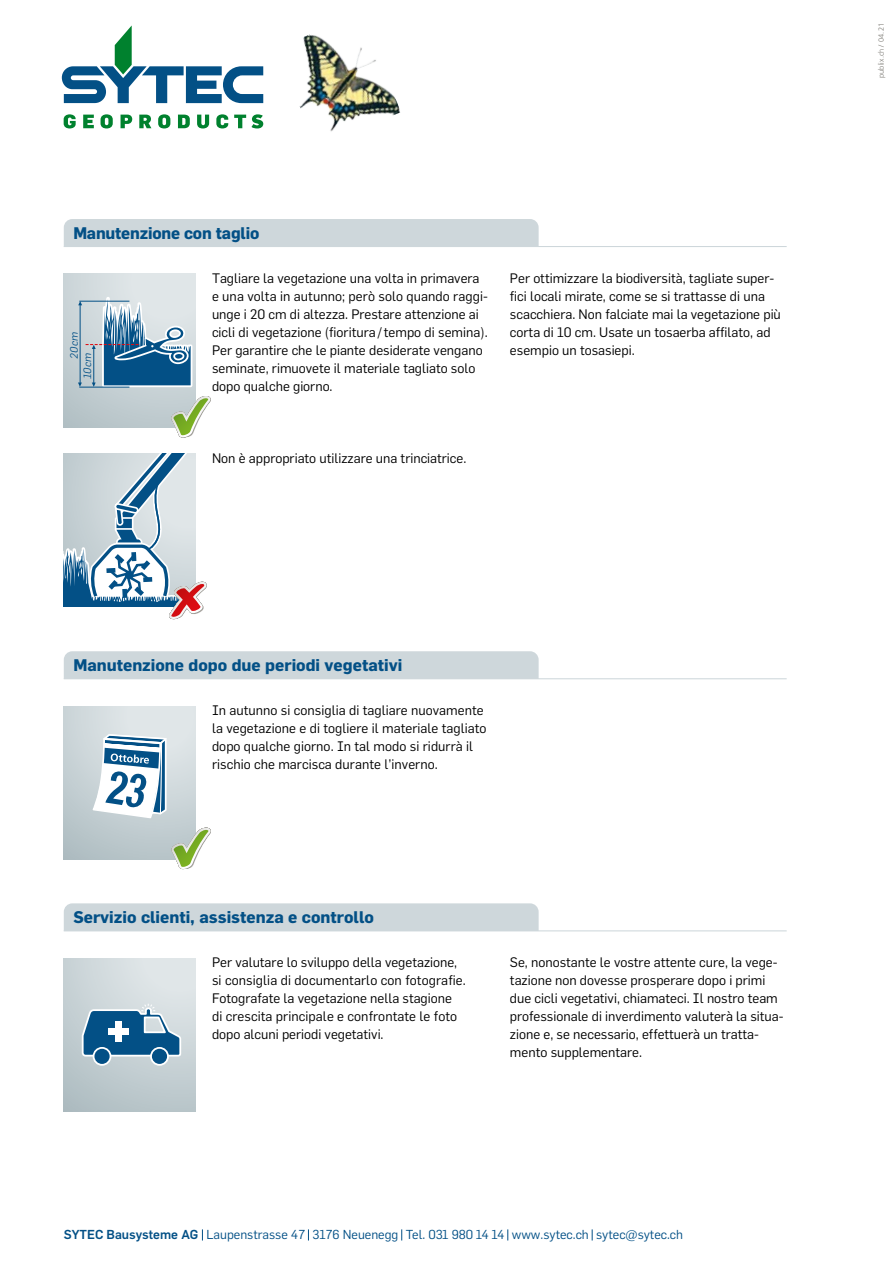
<style>
.page{position:relative;width:893px;height:1263px;background:#fff}
.page>*{position:absolute;margin:0;border:0;box-sizing:border-box;transform-origin:0 0}
.Register_11pt_bold_b{font:700 16.5px "Flama";color:#035086}
.Fliesstext_9pt{font:13.5px/18px "Flama";color:#000}
.t1{font:12.75px "Flama";color:#035086}
.Legende_7pt_kursiv{font:italic 10.5px "Flama";color:#035086}
.t2{font:300 7.5px "Frutiger LT Pro";letter-spacing:.015em;color:#7b7973}
.s1{font-weight:500}
</style>
<div class="page">
<div style="left:64px;top:274px;width:132px;height:153px;background:linear-gradient(to bottom,#dae1e4,#bac6ca)"></div>
<hr style="left:79px;top:387px;width:50px;height:1px;background:#035086">
<svg style="left:78px;top:297px;width:114px;height:90px;background:#83a6be"></svg>
<div style="left:64px;top:706px;width:132px;height:153px;background:linear-gradient(to bottom,#dee5e7,#b6c3c8)"></div>
<svg style="left:92px;top:716px;width:76px;height:103px"></svg>
<svg style="left:171px;top:828px;width:40px;height:41px"></svg>
<svg style="left:64px;top:114px;width:12px;height:14px"></svg>
<svg style="left:83px;top:115px;width:11px;height:13px"></svg>
<svg style="left:101px;top:114px;width:12px;height:14px"></svg>
<svg style="left:121px;top:115px;width:11px;height:13px"></svg>
<svg style="left:139px;top:115px;width:12px;height:13px"></svg>
<svg style="left:158px;top:114px;width:12px;height:14px"></svg>
<svg style="left:178px;top:115px;width:12px;height:13px"></svg>
<svg style="left:197px;top:115px;width:12px;height:13px"></svg>
<svg style="left:216px;top:114px;width:12px;height:14px"></svg>
<svg style="left:234px;top:114px;width:29px;height:14px"></svg>
<svg style="left:62px;top:25px;width:201px;height:78px"></svg>
<img style="left:299px;top:34px;width:101px;height:98px">
<div style="left:64px;top:651px;width:475px;height:27px;background:#ced7db"></div>
<hr style="left:64px;top:678px;width:723px;height:1px;background:#ced7db">
<div style="left:64px;top:903px;width:475px;height:27px;background:#ced7db"></div>
<hr style="left:64px;top:930px;width:723px;height:1px;background:#ced7db">
<div style="left:64px;top:219px;width:475px;height:27px;background:#ced7db"></div>
<hr style="left:64px;top:246px;width:723px;height:1px;background:#ced7db">
<svg style="left:171px;top:396px;width:40px;height:42px"></svg>
<div style="left:64px;top:958px;width:132px;height:153px;background:linear-gradient(to bottom,#dce3e5,#b5c3c7)"></div>
<svg style="left:151px;top:1048px;width:17px;height:17px"></svg>
<div style="left:150px;top:1047px;width:19px;height:19px;border:2px solid #fff;border-radius:50%"></div>
<div style="left:94px;top:1048px;width:17px;height:17px;background:#035086;border-radius:50%"></div>
<div style="left:93px;top:1047px;width:18px;height:19px;border:2px solid #fff;border-radius:50%"></div>
<svg style="left:81px;top:1003px;width:101px;height:54px;background:#6492b1"></svg>
<svg style="left:64px;top:454px;width:143px;height:165px"></svg>
<p class="Register_11pt_bold_b" style="left:73px;top:222px;width:187px">Manutenzione con taglio</p>
<p class="Legende_7pt_kursiv" style="left:68px;top:359px;width:29px;rotate:-90deg">20cm</p>
<p class="Legende_7pt_kursiv" style="left:81px;top:379px;width:29px;rotate:-90deg">10cm</p>
<p class="Fliesstext_9pt" style="left:212px;top:269px;width:277px">Tagliare la vegetazione una volta in primavera e una volta in autunno; però solo quando raggi&shy;unge i 20 cm di altezza. Prestare attenzione ai cicli di vegetazione (fioritura /tempo di semina).<br>Per garantire che le piante desiderate vengano seminate, rimuovete il materiale tagliato solo dopo qualche giorno.</p>
<p class="Fliesstext_9pt" style="left:510px;top:269px;width:272px">Per ottimizzare la biodiversità, tagliate super&shy;fici locali mirate, come se si trattasse di una scacchiera. Non falciate mai la vegetazione più corta di 10 cm. Usate un tosaerba affilato, ad esempio un tosasiepi.</p>
<p class="Fliesstext_9pt" style="left:212px;top:449px;width:256px">Non è appropriato utilizzare una trinciatrice.</p>
<p class="Register_11pt_bold_b" style="left:73px;top:655px;width:330px">Manutenzione dopo due periodi vegetativi</p>
<p class="Fliesstext_9pt" style="left:212px;top:701px;width:276px">In autunno si consiglia di tagliare nuovamente la vegetazione e di togliere il materiale tagliato dopo qualche giorno. In tal modo si ridurrà il rischio che marcisca durante l’inverno.</p>
<p class="Register_11pt_bold_b" style="left:73px;top:907px;width:302px">Servizio clienti, assistenza e controllo</p>
<p class="Fliesstext_9pt" style="left:212px;top:953px;width:255px">Per valutare lo sviluppo della vegetazione, si consiglia di documentarlo con fotografie.<br>Fotografate la vegetazione nella stagione<br>di crescita principale e confrontate le foto dopo alcuni periodi vegetativi.</p>
<p class="Fliesstext_9pt" style="left:510px;top:953px;width:275px">Se, nonostante le vostre attente cure, la vege&shy;tazione non dovesse prosperare dopo i primi due cicli vegetativi, chiamateci. Il nostro team professionale di inverdimento valuterà la situa&shy;zione e, se necessario, effettuerà un tratta&shy;mento supplementare.</p>
<p class="t1" style="left:64px;top:1227px;width:621px"><span class="s1">SYTEC Bausysteme AG</span> Laupenstrasse 47 3176 Neuenegg Tel. 031 980 14 14 www.sytec.ch sytec@sytec.ch</p>
<p class="t2" style="left:877px;top:78px;width:57px;rotate:-90deg">publix.ch / 04.21</p>
</div>
